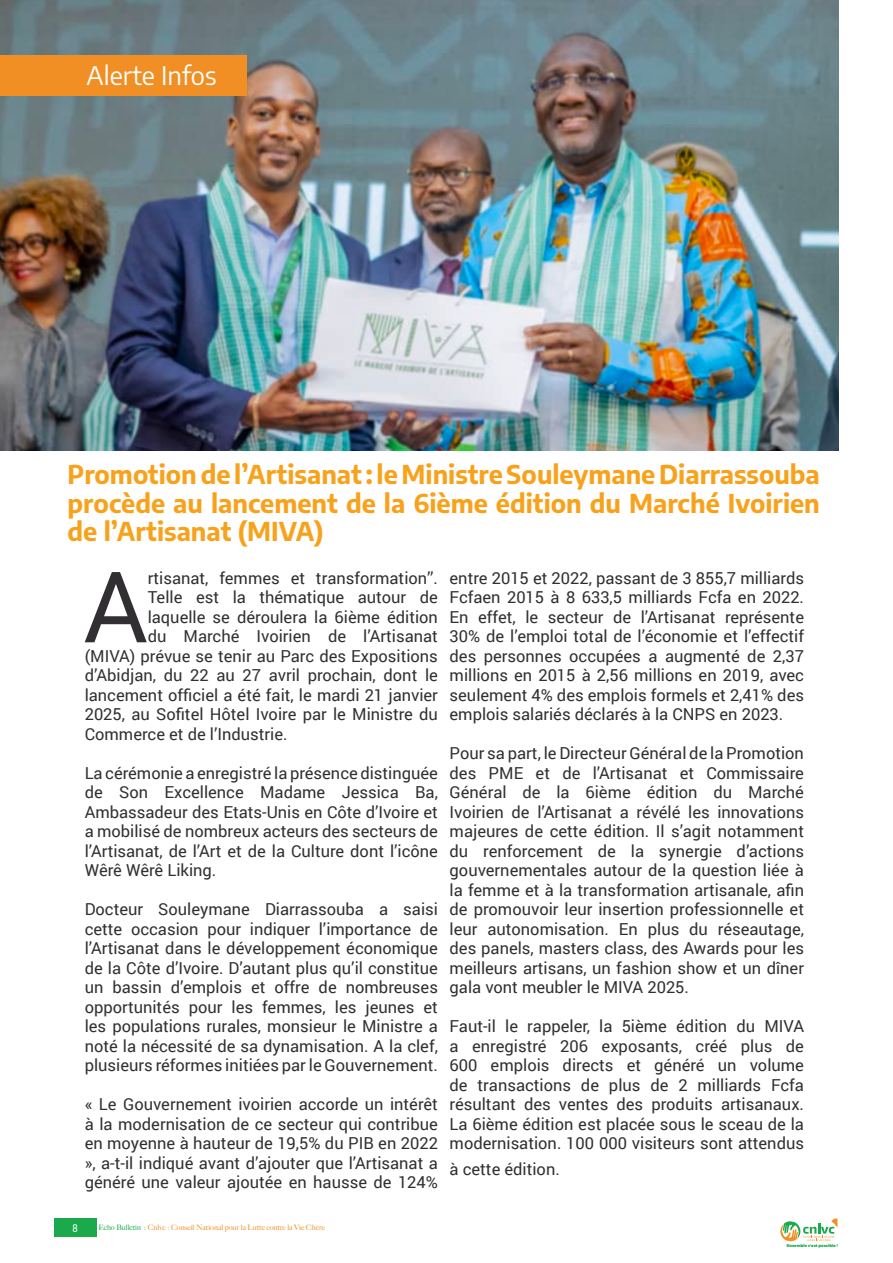
<style>
.page{position:relative;width:893px;height:1263px;background:#fff}
.page>*{position:absolute;margin:0;border:0;box-sizing:border-box;transform-origin:0 0}
.t1{font:98.85px "Roboto";color:#312f32}
.t2{font:700 25.5px/28.5px "Encode Sans";color:#f8a21c;text-align:justify}
.t3{font:25.5px "Encode Sans";color:#fff}
.t4{font:16.5px/19.5px "Roboto";color:#312f32;text-align:justify}
.t5{font:500 10.5px "Encode Sans Compressed";color:#fff}
.t6{font:500 7.5px "Big Caslon";color:#f18f24}
.t7{font:900 3.9px "Montserrat";color:#1aa94b}
.s1{color:#1aa94b}
</style>
<div class="page">
<div style="left:54px;top:1218px;width:42px;height:19px;background:#1aa94b"></div>
<svg style="left:780px;top:1218px;width:57px;height:24px"></svg>
<img style="left:0;top:0;width:839px;height:450px">
<div style="left:0;top:55px;width:247px;height:40px;background:#f18f24"></div>
<h2 class="t3" style="left:87px;top:57px;width:131px">Alerte Infos</h2>
<h2 class="t2" style="left:68px;top:459px;width:754px">Promotion de l’Artisanat : le Ministre Souleymane Diarrassouba procède au lancement de la 6ième édition du Marché Ivoirien de l’Artisanat (MIVA)</h2>
<p class="t4" style="left:450px;top:567px;width:356px">entre 2015 et 2022, passant de 3 855,7 milliards Fcfaen 2015 à 8 633,5 milliards Fcfa en 2022.<br>En effet, le secteur de l’Artisanat représente 30% de l’emploi total de l’économie et l’effectif des personnes occupées a augmenté de 2,37 millions en 2015 à 2,56 millions en 2019, avec seulement 4% des emplois formels et 2,41% des emplois salariés déclarés à la CNPS en 2023.</p>
<p class="t4" style="left:450px;top:743px;width:356px">Pour sa part, le Directeur Général de la Promotion des PME et de l’Artisanat et Commissaire Général de la 6ième édition du Marché Ivoirien de l’Artisanat a révélé les innovations majeures de cette édition. Il s’agit notamment du renforcement de la synergie d’actions gouvernementales autour de la question liée à la femme et à la transformation artisanale, afin de promouvoir leur insertion professionnelle et leur autonomisation. En plus du réseautage, des panels, masters class, des Awards pour les meilleurs artisans, un fashion show et un dîner gala vont meubler le MIVA 2025.</p>
<p class="t4" style="left:450px;top:1016px;width:356px">Faut-il le rappeler, la 5ième édition du MIVA a enregistré 206 exposants, créé plus de 600 emplois directs et généré un volume de transactions de plus de 2 milliards Fcfa résultant des ventes des produits artisanaux.<br>La 6ième édition est placée sous le sceau de la modernisation. 100 000 visiteurs sont attendus</p>
<p class="t4" style="left:450px;top:1159px;width:112px">à cette édition.</p>
<h1 class="t1" style="left:84px;top:538px;width:65px">A</h1>
<p class="t4" style="left:148px;top:567px;width:292px">rtisanat, femmes et transformation’’.</p>
<p class="t4" style="left:148px;top:587px;width:292px">Telle est la thématique autour de</p>
<p class="t4" style="left:148px;top:606px;width:292px">laquelle se déroulera la 6ième édition</p>
<p class="t4" style="left:148px;top:626px;width:292px">du Marché Ivoirien de l’Artisanat</p>
<p class="t4" style="left:85px;top:645px;width:355px">(MIVA) prévue se tenir au Parc des Expositions</p>
<p class="t4" style="left:85px;top:665px;width:355px">d’Abidjan, du 22 au 27 avril prochain, dont le</p>
<p class="t4" style="left:85px;top:684px;width:355px">lancement officiel a été fait, le mardi 21 janvier</p>
<p class="t4" style="left:85px;top:704px;width:355px">2025, au Sofitel Hôtel Ivoire par le Ministre du</p>
<p class="t4" style="left:85px;top:724px;width:204px">Commerce et de l’Industrie.</p>
<p class="t4" style="left:85px;top:763px;width:355px">La cérémonie a enregistré la présence distinguée de Son Excellence Madame Jessica Ba, Ambassadeur des Etats-Unis en Côte d’Ivoire et a mobilisé de nombreux acteurs des secteurs de l’Artisanat, de l’Art et de la Culture dont l’icône Wêrê Wêrê Liking.</p>
<p class="t4" style="left:85px;top:899px;width:355px">Docteur Souleymane Diarrassouba a saisi cette occasion pour indiquer l’importance de l’Artisanat dans le développement économique de la Côte d’Ivoire. D’autant plus qu’il constitue un bassin d’emplois et offre de nombreuses opportunités pour les femmes, les jeunes et les populations rurales, monsieur le Ministre a noté la nécessité de sa dynamisation. A la clef, plusieurs réformes initiées par le Gouvernement.</p>
<p class="t4" style="left:85px;top:1094px;width:355px">« Le Gouvernement ivoirien accorde un intérêt à la modernisation de ce secteur qui contribue en moyenne à hauteur de 19,5% du PIB en 2022 », a-t-il indiqué avant d’ajouter que l’Artisanat a généré une valeur ajoutée en hausse de 124%</p>
<p class="t5" style="left:72px;top:1221px;width:7px">8</p>
<p class="t6" style="left:98px;top:1221px;width:228px"><span class="s1">Echo Bulletin :</span> Cnlvc : Conseil National pour la Lutte contre la Vie Chère</p>
<p class="t7" style="left:787px;top:1243px;width:53px">Ensemble c’est possible !</p>
</div>
